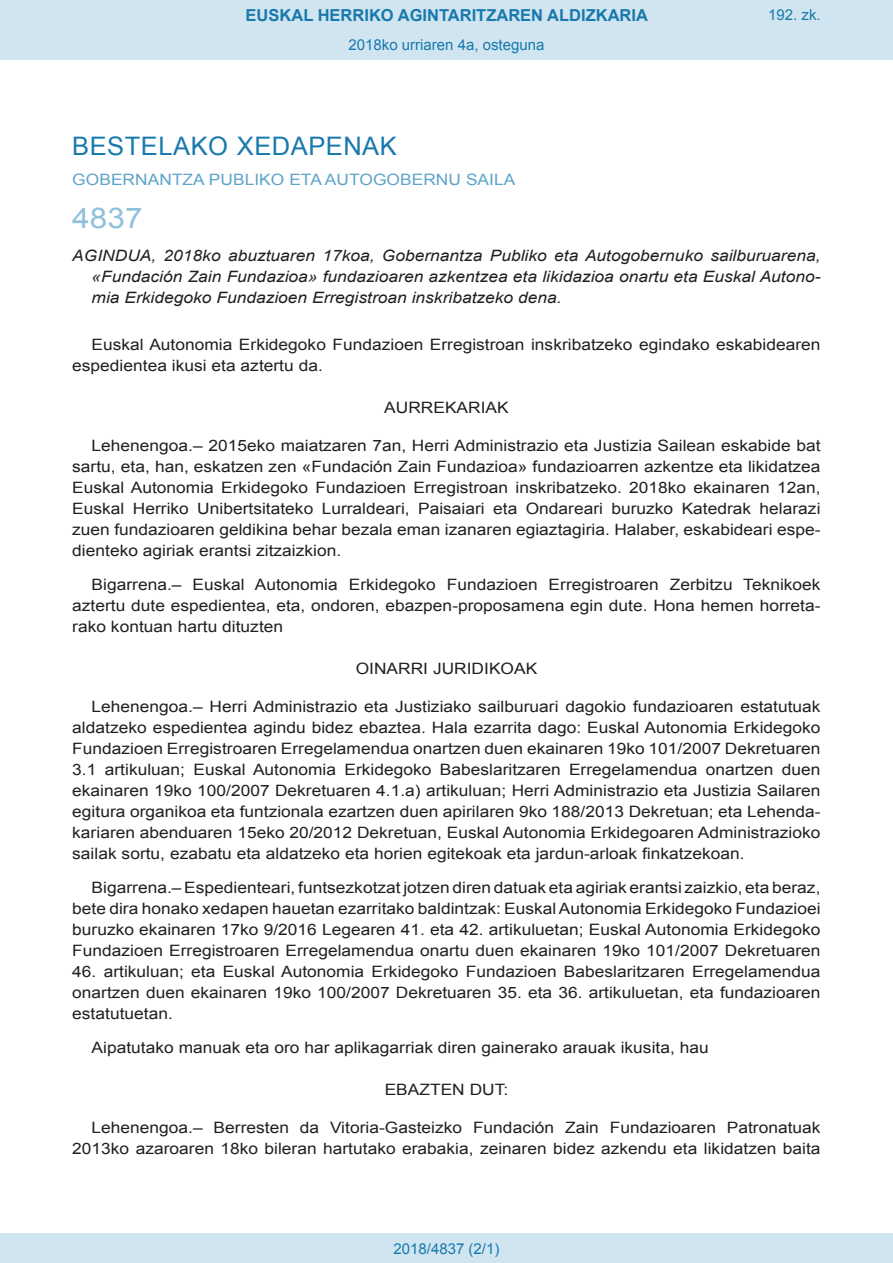
<style>
.page{position:relative;width:893px;height:1263px;background:#fff}
.page>*{position:absolute;margin:0;border:0;box-sizing:border-box;transform-origin:0 0}
.BOPVOrden{font:28.5px "Arial";color:#90c0db;scale:1.11 1}
.BOPVSeccion{font:25.5px "Arial";letter-spacing:.02em;color:#1879ad}
.t1{font:700 16.5px "Arial";color:#1879ad}
.BOPVDetalle{font:15.6px/21px "Arial";color:#231f20;text-align:justify;scale:1.11 1}
.BOPVTitulo{font:italic 15.6px/21px "Arial";color:#231f20;text-align:justify;scale:1.11 1}
.BOPVClave{font:15.6px "Arial";color:#231f20;scale:1.11 1}
.BOPVOrganismo{font:15.6px "Arial";letter-spacing:.005em;color:#5ea4ca;scale:1.11 1}
.Paginacion_Centro{font:15px "Arial";color:#1879ad}
</style>
<div class="page">
<div style="left:0;top:0;width:893px;height:60px;background:#d0e5f0"></div>
<div style="left:0;top:1233px;width:893px;height:30px;background:#d0e5f0"></div>
<p class="t1" style="left:246px;top:4px;width:404px">EUSKAL HERRIKO AGINTARITZAREN ALDIZKARIA</p>
<p class="Paginacion_Centro" style="left:348px;top:35px;width:197px">2018ko urriaren 4a, osteguna</p>
<p class="Paginacion_Centro" style="left:768px;top:5px;width:54px">192. zk.</p>
<p class="BOPVSeccion" style="left:72px;top:129px;width:326px">BESTELAKO XEDAPENAK</p>
<p class="BOPVOrganismo" style="left:72px;top:169px;width:401px">GOBERNANTZA PUBLIKO ETA AUTOGOBERNU SAILA</p>
<p class="BOPVOrden" style="left:72px;top:199px;width:65px">4837</p>
<p class="BOPVTitulo" style="left:92px;top:246px;width:658px;text-indent:-19px">AGINDUA, 2018ko abuztuaren 17koa, Gobernantza Publiko eta Autogobernuko sailburuarena, «Fundación Zain Fundazioa» fundazioaren azkentzea eta likidazioa onartu eta Euskal Autono&shy;mia Erkidegoko Fundazioen Erregistroan inskribatzeko dena.</p>
<p class="BOPVDetalle" style="left:72px;top:334px;width:676px;text-indent:19px">Euskal Autonomia Erkidegoko Fundazioen Erregistroan inskribatzeko egindako eskabidearen espedientea ikusi eta aztertu da.</p>
<p class="BOPVClave" style="left:384px;top:398px;width:114px">AURREKARIAK</p>
<p class="BOPVDetalle" style="left:72px;top:435px;width:676px;text-indent:19px">Lehenengoa.– 2015eko maiatzaren 7an, Herri Administrazio eta Justizia Sailean eskabide bat sartu, eta, han, eskatzen zen «Fundación Zain Fundazioa» fundazioarren azkentze eta likidatzea Euskal Autonomia Erkidegoko Fundazioen Erregistroan inskribatzeko. 2018ko ekainaren 12an, Euskal Herriko Unibertsitateko Lurraldeari, Paisaiari eta Ondareari buruzko Katedrak helarazi zuen fundazioaren geldikina behar bezala eman izanaren egiaztagiria. Halaber, eskabideari espe&shy;dienteko agiriak erantsi zitzaizkion.</p>
<p class="BOPVDetalle" style="left:72px;top:574px;width:676px;text-indent:19px">Bigarrena.– Euskal Autonomia Erkidegoko Fundazioen Erregistroaren Zerbitzu Teknikoek aztertu dute espedientea, eta, ondoren, ebazpen-proposamena egin dute. Hona hemen horreta&shy;rako kontuan hartu dituzten</p>
<p class="BOPVClave" style="left:356px;top:659px;width:165px">OINARRI JURIDIKOAK</p>
<p class="BOPVDetalle" style="left:72px;top:696px;width:676px;text-indent:19px">Lehenengoa.– Herri Administrazio eta Justiziako sailburuari dagokio fundazioaren estatutuak aldatzeko espedientea agindu bidez ebaztea. Hala ezarrita dago: Euskal Autonomia Erkidegoko Fundazioen Erregistroaren Erregelamendua onartzen duen ekainaren 19ko 101/2007 Dekretuaren 3.1 artikuluan; Euskal Autonomia Erkidegoko Babeslaritzaren Erregelamendua onartzen duen ekainaren 19ko 100/2007 Dekretuaren 4.1.a) artikuluan; Herri Administrazio eta Justizia Sailaren egitura organikoa eta funtzionala ezartzen duen apirilaren 9ko 188/2013 Dekretuan; eta Lehenda&shy;kariaren abenduaren 15eko 20/2012 Dekretuan, Euskal Autonomia Erkidegoaren Administrazioko sailak sortu, ezabatu eta aldatzeko eta horien egitekoak eta jardun-arloak finkatzekoan.</p>
<p class="BOPVDetalle" style="left:72px;top:877px;width:676px;text-indent:19px">Bigarrena.– Espedienteari, funtsezkotzat jotzen diren datuak eta agiriak erantsi zaizkio, eta beraz, bete dira honako xedapen hauetan ezarritako baldintzak: Euskal Autonomia Erkidegoko Fundazioei buruzko ekainaren 17ko 9/2016 Legearen 41. eta 42. artikuluetan; Euskal Autonomia Erkidegoko Fundazioen Erregistroaren Erregelamendua onartu duen ekainaren 19ko 101/2007 Dekretuaren</p>
<p class="BOPVDetalle" style="left:72px;top:961px;width:676px">46. artikuluan; eta Euskal Autonomia Erkidegoko Fundazioen Babeslaritzaren Erregelamendua onartzen duen ekainaren 19ko 100/2007 Dekretuaren 35. eta 36. artikuluetan, eta fundazioaren estatutuetan.</p>
<p class="BOPVDetalle" style="left:92px;top:1037px;width:557px">Aipatutako manuak eta oro har aplikagarriak diren gainerako arauak ikusita, hau</p>
<p class="BOPVClave" style="left:385px;top:1079px;width:113px">EBAZTEN DUT:</p>
<p class="BOPVDetalle" style="left:72px;top:1117px;width:676px;text-align:right">Lehenengoa.– Berresten da Vitoria-Gasteizko Fundación Zain Fundazioaren Patronatuak<br>2013ko azaroaren 18ko bileran hartutako erabakia, zeinaren bidez azkendu eta likidatzen baita</p>
<p class="Paginacion_Centro" style="left:393px;top:1238px;width:107px">2018/4837 (2/1)</p>
</div>
